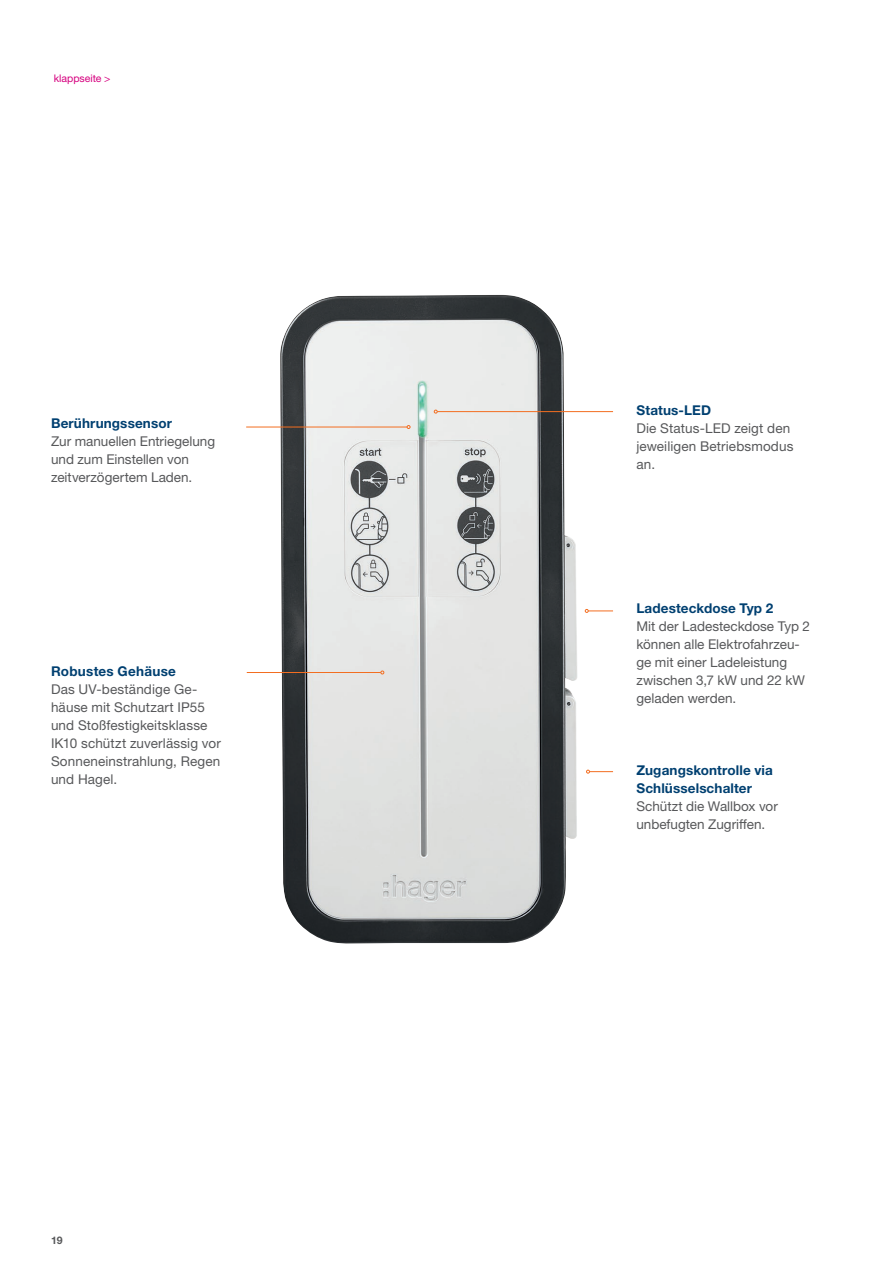
<style>
.page{position:relative;width:872px;height:1263px;background:#fff}
.page>*{position:absolute;margin:0;border:0;box-sizing:border-box;transform-origin:0 0}
.hager_Copy_text_9pt{font:13.5px/18px "Helvetica Neue LTW1 G";letter-spacing:.005em;color:#57585a}
.hager_Copy_text_9pt-2{font:700 13.5px/18px "Helvetica Neue LTW1 G";letter-spacing:.01em;color:#004071}
.hager_Copy_text_9pt-3{font:10.5px "Helvetica Neue LTW1 G";color:#d6017f}
.hager_Pagina_7pt_9pt{font:700 10.5px "Helvetica Neue LTW1 G";color:#57585a}
</style>
<div class="page">
<img style="left:280px;top:295px;width:297px;height:648px">
<hr style="left:246px;top:427px;width:161px;height:1px;background:#f36e21">
<hr style="left:437px;top:411px;width:176px;height:1px;background:#f36e21">
<svg style="left:585px;top:609px;width:28px;height:4px"></svg>
<svg style="left:586px;top:770px;width:27px;height:3px"></svg>
<hr style="left:247px;top:672px;width:134px;height:1px;background:#f36e21">
<img style="left:399px;top:350px;width:48px;height:119px">
<p class="hager_Copy_text_9pt-3" style="left:54px;top:71px;width:58px">klappseite &gt;</p>
<p class="hager_Copy_text_9pt-2" style="left:51px;top:414px;width:122px">Berührungssensor</p>
<p class="hager_Copy_text_9pt" style="left:51px;top:432px;width:166px">Zur manuellen Entriegelung und zum Einstellen von zeitverzögertem Laden.</p>
<p class="hager_Copy_text_9pt-2" style="left:51px;top:662px;width:126px">Robustes Gehäuse</p>
<p class="hager_Copy_text_9pt" style="left:51px;top:680px;width:171px">Das UV-beständige Ge&shy;häuse mit Schutzart IP55 und Stoßfestigkeitsklasse<br>IK10 schützt zuverlässig vor<br>Sonneneinstrahlung, Regen und Hagel.</p>
<p class="hager_Pagina_7pt_9pt" style="left:51px;top:1233px;width:13px">19</p>
<p class="hager_Copy_text_9pt-2" style="left:636px;top:401px;width:76px">Status-LED</p>
<p class="hager_Copy_text_9pt" style="left:636px;top:419px;width:158px">Die Status-LED zeigt den jeweiligen Betriebsmodus an.</p>
<p class="hager_Copy_text_9pt-2" style="left:636px;top:599px;width:138px">Ladesteckdose Typ 2</p>
<p class="hager_Copy_text_9pt" style="left:636px;top:617px;width:175px">Mit der Ladesteckdose Typ 2 können alle Elektrofahrzeu&shy;ge mit einer Ladeleistung zwischen 3,7 kW und 22 kW geladen werden.</p>
<p class="hager_Copy_text_9pt-2" style="left:636px;top:761px;width:138px">Zugangskontrolle via<br>Schlüsselschalter</p>
<p class="hager_Copy_text_9pt" style="left:636px;top:797px;width:143px">Schützt die Wallbox vor unbefugten Zugriffen.</p>
</div>
